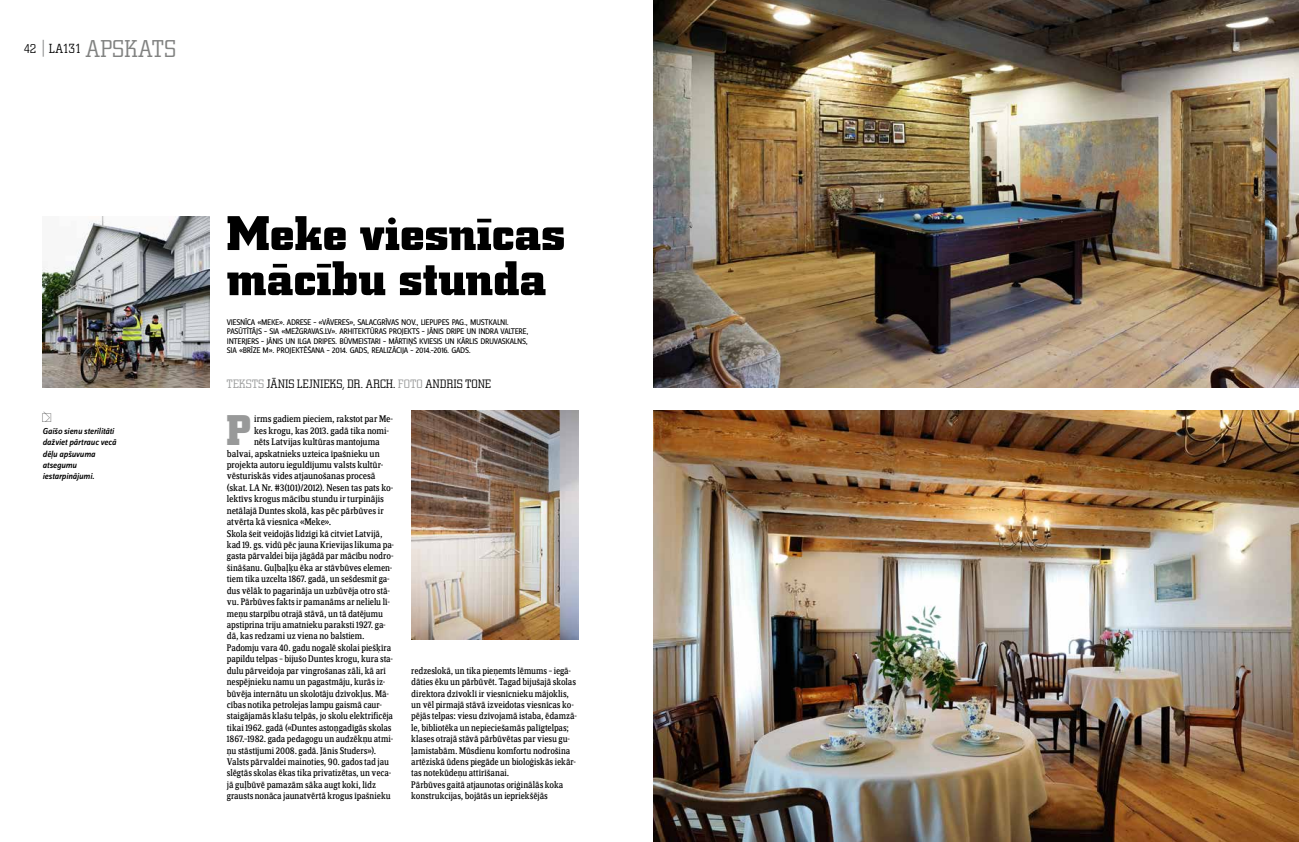
<style>
.page{position:relative;width:1299px;height:842px;background:#fff}
.page>*{position:absolute;margin:0;border:0;box-sizing:border-box;transform-origin:0 0}
.t1{font:700 48px/45.1px "City LV";letter-spacing:.005em;color:#000;scale:1.09 1}
.t2{font:700 42.4px "City LV";color:#989999}
.t3{font:300 24px "City LV";letter-spacing:.02em;color:#818281}
.t4{font:300 12px "City LV";letter-spacing:.035em;color:#000}
.t5{font:300 12px "City LV";color:#989999}
.t6{font:10px/11.4px "Zine Serif FHM";letter-spacing:-.01em;color:#000}
.t7{font:italic 500 9px/11.4px "Zine Sans FHM";letter-spacing:-.02em;color:#000}
.t8{font:8.5px/9.5px "Zine Sans FHM";letter-spacing:-.04em;color:#000}
.s1{font-size:13px;color:#000}
.s2{font-size:13.5px;color:#000}
.s3{color:#989999}
</style>
<div class="page">
<img style="left:653px;top:0;width:645px;height:388px">
<svg style="left:43px;top:40px;width:1px;height:17px"></svg>
<img style="left:43px;top:217px;width:167px;height:171px">
<img style="left:653px;top:411px;width:645px;height:431px">
<img style="left:411px;top:411px;width:167px;height:228px">
<h3 class="t3" style="left:24px;top:35px;width:154px"><sup>42</sup> <span class="s1">LA</span><span class="s2">131</span> APSKATS</h3>
<p class="t7" style="left:43px;top:425px;width:75px">Gaišo sienu sterilitāti dažviet pārtrauc vecā dēļu apšuvuma atsegumu iestarpinājumi.</p>
<h1 class="t1" style="left:227px;top:212px;width:312px">Meke viesnīcas mācību stunda</h1>
<p class="t8" style="left:227px;top:317px;width:303px">VIESNĪCA «MEKE». ADRESE – «VĀVERES», SALACGRĪVAS NOV., LIEPUPES PAG., MUSTKALNI.<br>PASŪTĪTĀJS – SIA «MEŽGRAVAS.LV». ARHITEKTŪRAS PROJEKTS – JĀNIS DRIPE UN I NDRA VALTERE, INTERJERS – JĀNIS UN I LGA DRIPES. BŪVM EISTARI – MĀRTIŅŠ KVIESIS UN KĀRLIS DRUVASKALNS, SIA «BRĪZE M». PROJEKTĒŠANA – 2014. GADS, REALIZĀCIJA – 2014.–2016. GADS.</p>
<p class="t5" style="left:227px;top:377px;width:20px">TEKSTS</p>
<p class="t4" style="left:267px;top:377px;width:212px">JĀNIS LEJNIEKS, DR. ARCH. <span class="s3">FOTO</span> ANDRIS TONE</p>
<h2 class="t2" style="left:227px;top:407px;width:25px">P</h2>
<p class="t6" style="left:254px;top:414px;width:140px">irms gadiem pieciem, rakstot par Me-</p>
<p class="t6" style="left:254px;top:425px;width:136px">kes krogu, kas 2013. gadā tika nomi-</p>
<p class="t6" style="left:254px;top:437px;width:127px">nēts Latvijas kultūras mantojuma</p>
<p class="t6" style="left:227px;top:448px;width:154px">balvai, apskatnieks uzteica īpašnieku un</p>
<p class="t6" style="left:227px;top:459px;width:158px">projekta autoru ieguldījumu valsts kultūr-</p>
<p class="t6" style="left:227px;top:471px;width:150px">vēsturiskās vides atjaunošanas procesā</p>
<p class="t6" style="left:227px;top:482px;width:168px">(skat. La Nr. #3(101)/2012). Nesen tas pats ko-</p>
<p class="t6" style="left:227px;top:494px;width:158px">lektīvs krogus mācību stundu ir turpinājis</p>
<p class="t6" style="left:227px;top:505px;width:158px">netālajā Duntes skolā, kas pēc pārbūves ir</p>
<p class="t6" style="left:227px;top:517px;width:106px">atvērta kā viesnīca «Meke».</p>
<p class="t6" style="left:227px;top:528px;width:157px">Skola šeit veidojās līdzīgi kā citviet Latvijā,</p>
<p class="t6" style="left:227px;top:539px;width:169px">kad 19. gs. vidū pēc jauna Krievijas likuma pa-</p>
<p class="t6" style="left:227px;top:551px;width:168px">gasta pārvaldei bija jāgādā par mācību nodro-</p>
<p class="t6" style="left:227px;top:562px;width:167px">šināšanu. Guļbaļķu ēka ar stāvbūves elemen-</p>
<p class="t6" style="left:227px;top:574px;width:164px">tiem tika uzcelta 1867. gadā, un sešdesmit ga-</p>
<p class="t6" style="left:227px;top:585px;width:164px">dus vēlāk to pagarināja un uzbūvēja otro stā-</p>
<p class="t6" style="left:227px;top:597px;width:164px">vu. Pārbūves fakts ir pamanāms ar nelielu lī-</p>
<p class="t6" style="left:227px;top:608px;width:158px">meņu starpību otrajā stāvā, un tā datējumu</p>
<p class="t6" style="left:227px;top:619px;width:160px">apstiprina triju amatnieku paraksti 1927. ga-</p>
<p class="t6" style="left:227px;top:631px;width:139px">dā, kas redzami uz viena no balstiem.</p>
<p class="t6" style="left:227px;top:642px;width:166px">Padomju vara 40. gadu nogalē skolai piešķīra</p>
<p class="t6" style="left:227px;top:654px;width:168px">papildu telpas – bijušo Duntes krogu, kura sta-</p>
<p class="t6" style="left:227px;top:665px;width:161px">dulu pārveidoja par vingrošanas zāli, kā arī</p>
<p class="t6" style="left:227px;top:676px;width:160px">nespējnieku namu un pagastmāju, kurās iz-</p>
<p class="t6" style="left:227px;top:688px;width:163px">būvēja internātu un skolotāju dzīvokļus. Mā-</p>
<p class="t6" style="left:227px;top:699px;width:157px">cības notika petrolejas lampu gaismā caur-</p>
<p class="t6" style="left:227px;top:711px;width:168px">staigājamās klašu telpās, jo skolu elektrificēja</p>
<p class="t6" style="left:227px;top:722px;width:166px">tikai 1962. gadā («Duntes astoņgadīgās skolas</p>
<p class="t6" style="left:227px;top:734px;width:168px">1867.–1982. gada pedagogu un audzēkņu atmi-</p>
<p class="t6" style="left:227px;top:745px;width:151px">ņu stāstījumi 2008. gadā. Jānis Studers»).</p>
<p class="t6" style="left:227px;top:756px;width:163px">Valsts pārvaldei mainoties, 90. gados tad jau</p>
<p class="t6" style="left:227px;top:768px;width:166px">slēgtās skolas ēkas tika privatizētas, un veca-</p>
<p class="t6" style="left:227px;top:779px;width:150px">jā guļbūvē pamazām sāka augt koki, līdz</p>
<p class="t6" style="left:227px;top:791px;width:165px">grausts nonāca jaunatvērtā krogus īpašnieku</p>
<p class="t6" style="left:411px;top:665px;width:167px">redzeslokā, un tika pieņemts lēmums – iegā&shy;dāties ēku un pārbūvēt. Tagad bijušajā skolas direktora dzīvoklī ir viesnīcnieku mājoklis, un vēl pirmajā stāvā izveidotas viesnīcas ko&shy;pējās telpas: viesu dzīvojamā istaba, ēdamzā&shy;le, bibliotēka un nepieciešamās palīgtelpas; klases otrajā stāvā pārbūvētas par viesu gu&shy;ļamistabām. Mūsdienu komfortu nodrošina artēziskā ūdens piegāde un bioloģiskās iekār&shy;tas notekūdeņu attīrīšanai.<br>Pārbūves gaitā atjaunotas oriģinālās koka konstrukcijas, bojātās un iepriekšējās</p>
</div>
